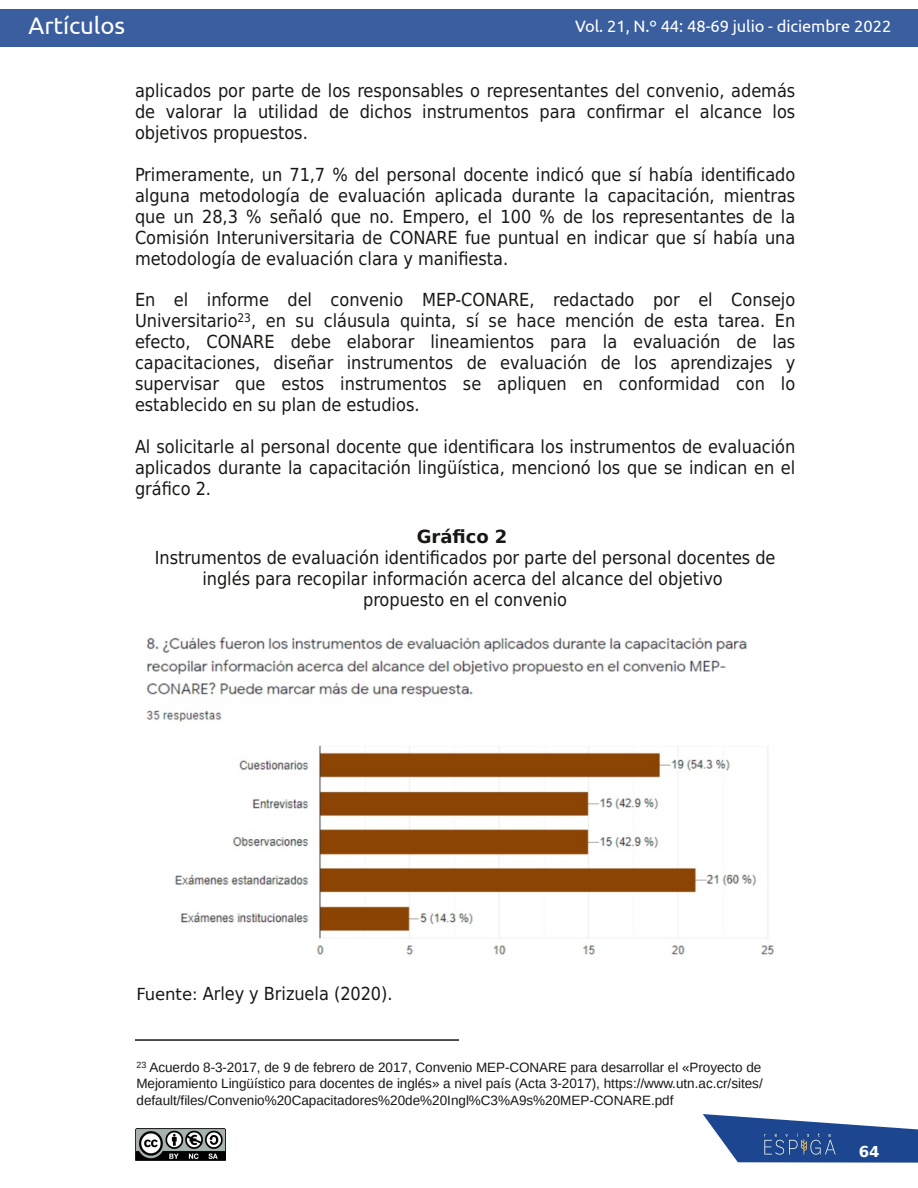
<style>
.page{position:relative;width:918px;height:1188px;background:#fff}
.page>*{position:absolute;margin:0;border:0;box-sizing:border-box;transform-origin:0 0}
.t1{font:24px "Ubuntu";letter-spacing:-.005em;color:#fff}
.t2{font:18px/21px "DejaVu Sans Condensed";color:#181715;text-align:justify}
.t3{font:700 18px "DejaVu Sans";color:#181715}
.t4{font:16.5px "Ubuntu";letter-spacing:-.005em;color:#fff}
.t5{font:700 15px "DejaVu Sans";color:#fff}
.t6{font:13.5px/16.5px "Liberation Sans";color:#181715;text-align:justify}
.s1{font-family:"DejaVu Sans";font-size:16.5px}
</style>
<div class="page">
<svg style="left:703px;top:1114px;width:215px;height:49px"></svg>
<img style="left:741px;top:1129px;width:118px;height:31px">
<div style="left:0;top:9px;width:918px;height:38px;background:#3a5e9e"></div>
<img style="left:135px;top:1129px;width:90px;height:31px">
<hr style="left:135px;top:1039px;width:324px;height:2px;background:#181715">
<img style="left:146px;top:636px;width:628px;height:319px">
<h1 class="t1" style="left:28px;top:12px;width:98px">Artículos</h1>
<p class="t4" style="left:575px;top:17px;width:318px">Vol. 21, N.º 44: 48-69 julio - diciembre 2022</p>
<p class="t2" style="left:135px;top:80px;width:662px">aplicados por parte de los responsables o representantes del convenio, además de valorar la utilidad de dichos instrumentos para confirmar el alcance los objetivos propuestos.</p>
<p class="t2" style="left:135px;top:164px;width:662px">Primeramente, un 71,7 % del personal docente indicó que sí había identificado alguna metodología de evaluación aplicada durante la capacitación, mientras que un 28,3 % señaló que no. Empero, el 100 % de los representantes de la Comisión Interuniversitaria de CONARE fue puntual en indicar que sí había una metodología de evaluación clara y manifiesta.</p>
<p class="t2" style="left:135px;top:290px;width:662px">En el informe del convenio MEP-CONARE, redactado por el Consejo Universitario<sup>23</sup>, en su cláusula quinta, sí se hace mención de esta tarea. En efecto, CONARE debe elaborar lineamientos para la evaluación de las capacitaciones, diseñar instrumentos de evaluación de los aprendizajes y supervisar que estos instrumentos se apliquen en conformidad con lo establecido en su plan de estudios.</p>
<p class="t2" style="left:135px;top:436px;width:662px">Al solicitarle al personal docente que identificara los instrumentos de evaluación aplicados durante la capacitación lingüística, mencionó los que se indican en el gráfico 2.</p>
<p class="t3" style="left:417px;top:527px;width:92px">Gráfico 2</p>
<p class="t2" style="left:155px;top:548px;width:622px;text-align:center">Instrumentos de evaluación identificados por parte del personal docentes de inglés para recopilar información acerca del alcance del objetivo<br>propuesto en el convenio</p>
<p class="t2" style="left:136px;top:983px;width:258px"><span class="s1">Fuente:</span> Arley y Brizuela (2020).</p>
<p class="t6" style="left:136px;top:1059px;width:628px"><sup>23</sup> Acuerdo 8-3-2017, de 9 de febrero de 2017, Convenio MEP-CONARE para desarrollar el «Proyecto de Mejoramiento Lingüístico para docentes de inglés» a nivel país (Acta 3-2017), https://www.utn.ac.cr/sites/ default/files/Convenio%20Capacitadores%20de%20Ingl%C3%A9s%20MEP-CONARE.pdf</p>
<p class="t5" style="left:859px;top:1143px;width:22px">64</p>
</div>
